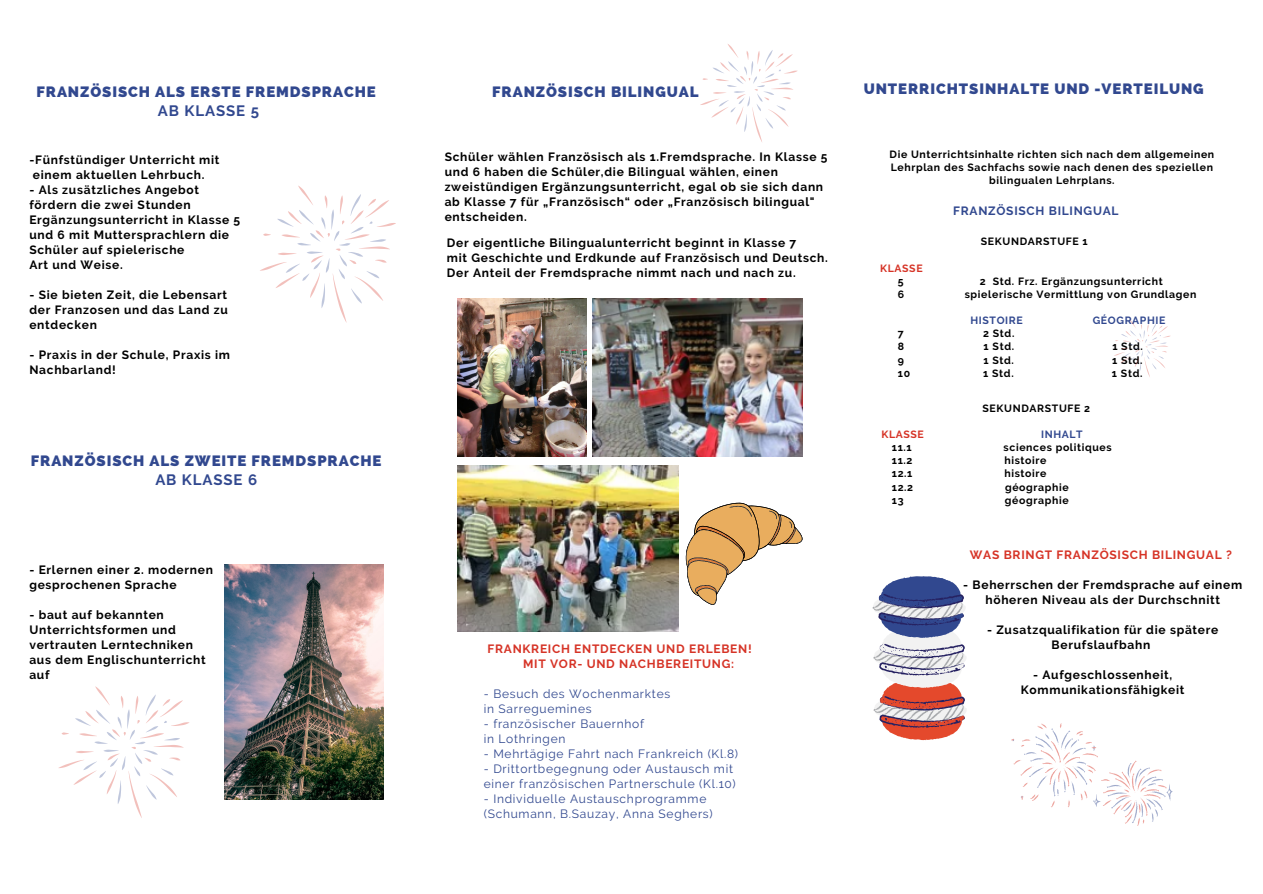
<style>
.page{position:relative;width:1263px;height:894px;background:#fff}
.page>*{position:absolute;margin:0;border:0;box-sizing:border-box;transform-origin:0 0}
.t1{font:800 15px "Raleway";letter-spacing:.06em;color:#31488f}
.t2{font:700 15px "Raleway";letter-spacing:.06em;color:#31488f}
.t3{font:700 12px/15px "Raleway";letter-spacing:.06em;color:#000}
.t4{font:12px/15px "Raleway";letter-spacing:.06em;color:#31488f}
.t5{font:700 12px/15px "Raleway";letter-spacing:.06em;color:#d63326}
.t6{font:700 12px "Raleway";letter-spacing:.06em;color:#31488f}
.t7{font:700 10.5px/13px "Raleway";letter-spacing:.06em;color:#000;text-align:center}
.t8{font:700 10.5px "Raleway";letter-spacing:.06em;color:#31488f}
.t9{font:700 10.5px "Raleway";letter-spacing:.06em;color:#d63326}
</style>
<div class="page">
<svg style="left:260px;top:185px;width:136px;height:137px"></svg>
<img style="left:225px;top:564px;width:158px;height:235px">
<svg style="left:58px;top:686px;width:131px;height:131px"></svg>
<svg style="left:700px;top:44px;width:98px;height:98px"></svg>
<img style="left:457px;top:298px;width:129px;height:158px">
<img style="left:592px;top:298px;width:211px;height:158px">
<img style="left:457px;top:465px;width:221px;height:166px">
<svg style="left:1114px;top:320px;width:57px;height:57px"></svg>
<svg style="left:873px;top:576px;width:93px;height:164px"></svg>
<svg style="left:1011px;top:723px;width:162px;height:102px"></svg>
<svg style="left:686px;top:502px;width:116px;height:103px"></svg>
<p class="t1" style="left:37px;top:83px;width:341px">FRANZÖSISCH ALS ERSTE FREMDSPRACHE</p>
<p class="t2" style="left:158px;top:102px;width:103px">AB KLASSE 5</p>
<p class="t3" style="left:29px;top:152px;width:192px">-Fünfstündiger Unterricht mit einem aktuellen Lehrbuch.</p>
<p class="t3" style="left:29px;top:182px;width:212px">- Als zusätzliches Angebot fördern die zwei Stunden<br>Ergänzungsunterricht in Klasse 5 und 6 mit Muttersprachlern die<br>Schüler auf spielerische<br>Art und Weise.</p>
<p class="t3" style="left:29px;top:287px;width:200px;text-align:justify">- Sie bieten Zeit, die Lebensart der Franzosen und das Land zu entdecken</p>
<p class="t3" style="left:29px;top:347px;width:202px">- Praxis in der Schule, Praxis im<br>Nachbarland!</p>
<p class="t1" style="left:31px;top:451px;width:352px">FRANZÖSISCH ALS ZWEITE FREMDSPRACHE</p>
<p class="t2" style="left:155px;top:471px;width:103px">AB KLASSE 6</p>
<p class="t3" style="left:29px;top:561px;width:185px">- Erlernen einer 2. modernen gesprochenen Sprache</p>
<p class="t3" style="left:29px;top:606px;width:178px">- baut auf bekannten<br>Unterrichtsformen und vertrauten Lerntechniken aus dem Englischunterricht auf</p>
<p class="t1" style="left:492px;top:83px;width:208px">FRANZÖSISCH BILINGUAL</p>
<p class="t3" style="left:445px;top:149px;width:384px">Schüler wählen Französisch als 1.Fremdsprache. In Klasse 5 und 6 haben die Schüler,die Bilingual wählen, einen zweistündigen Ergänzungsunterricht, egal ob sie sich dann ab Klasse 7 für „Französisch“ oder „Französisch bilingual" entscheiden.</p>
<p class="t3" style="left:447px;top:235px;width:383px">Der eigentliche Bilingualunterricht beginnt in Klasse 7<br>mit Geschichte und Erdkunde auf Französisch und Deutsch.<br>Der Anteil der Fremdsprache nimmt nach und nach zu.</p>
<p class="t5" style="left:523px;top:641px;width:230px;text-indent:-35px">FRANKREICH ENTDECKEN UND ERLEBEN!<br>MIT VOR- UND NACHBEREITUNG:</p>
<p class="t4" style="left:484px;top:686px;width:188px">- Besuch des Wochenmarktes in Sarreguemines</p>
<p class="t4" style="left:484px;top:716px;width:162px">- französischer Bauernhof in Lothringen</p>
<p class="t4" style="left:484px;top:746px;width:256px">- Mehrtägige Fahrt nach Frankreich (Kl.8)</p>
<p class="t4" style="left:484px;top:761px;width:254px">- Drittortbegegnung oder Austausch mit einer französischen Partnerschule (Kl.10)</p>
<p class="t4" style="left:484px;top:791px;width:230px">- Individuelle Austauschprogramme (Schumann, B.Sauzay, Anna Seghers)</p>
<p class="t1" style="left:864px;top:80px;width:341px">UNTERRICHTSINHALTE UND -VERTEILUNG</p>
<p class="t7" style="left:890px;top:148px;width:326px">Die Unterrichtsinhalte richten sich nach dem allgemeinen<br>Lehrplan des Sachfachs sowie nach denen des speziellen bilingualen Lehrplans.</p>
<p class="t6" style="left:953px;top:204px;width:167px">FRANZÖSISCH BILINGUAL</p>
<p class="t7" style="left:981px;top:235px;width:108px">SEKUNDARSTUFE 1</p>
<p class="t9" style="left:880px;top:262px;width:44px">KLASSE</p>
<p class="t7" style="left:898px;top:274px;width:7px">5</p>
<p class="t7" style="left:980px;top:274px;width:184px">2 Std. Frz. Ergänzungsunterricht</p>
<p class="t7" style="left:898px;top:287px;width:8px">6</p>
<p class="t7" style="left:965px;top:287px;width:233px">spielerische Vermittlung von Grundlagen</p>
<p class="t8" style="left:970px;top:314px;width:54px">HISTOIRE</p>
<p class="t8" style="left:1093px;top:314px;width:74px">GÉOGRAPHIE</p>
<p class="t7" style="left:898px;top:327px;width:7px">7</p>
<p class="t7" style="left:983px;top:327px;width:33px">2 Std.</p>
<p class="t7" style="left:898px;top:340px;width:8px">8</p>
<p class="t7" style="left:984px;top:340px;width:32px">1 Std.</p>
<p class="t7" style="left:1112px;top:340px;width:32px">1 Std.</p>
<p class="t7" style="left:898px;top:353px;width:8px">9</p>
<p class="t7" style="left:983px;top:353px;width:32px">1 Std.</p>
<p class="t7" style="left:1112px;top:353px;width:32px">1 Std.</p>
<p class="t7" style="left:898px;top:366px;width:14px">10</p>
<p class="t7" style="left:983px;top:366px;width:32px">1 Std.</p>
<p class="t7" style="left:1112px;top:366px;width:32px">1 Std.</p>
<p class="t7" style="left:982px;top:401px;width:109px">SEKUNDARSTUFE 2</p>
<p class="t9" style="left:881px;top:428px;width:44px">KLASSE</p>
<p class="t8" style="left:1041px;top:428px;width:43px">INHALT</p>
<p class="t7" style="left:892px;top:441px;width:21px">11.1</p>
<p class="t7" style="left:1004px;top:441px;width:110px">sciences politiques</p>
<p class="t7" style="left:892px;top:454px;width:22px">11.2</p>
<p class="t7" style="left:1004px;top:454px;width:44px">histoire</p>
<p class="t7" style="left:892px;top:467px;width:22px">12.1</p>
<p class="t7" style="left:1004px;top:467px;width:44px">histoire</p>
<p class="t7" style="left:892px;top:480px;width:23px">12.2</p>
<p class="t7" style="left:1005px;top:480px;width:65px">géographie</p>
<p class="t7" style="left:892px;top:493px;width:13px">13</p>
<p class="t7" style="left:1005px;top:493px;width:65px">géographie</p>
<p class="t5" style="left:970px;top:546px;width:263px">WAS BRINGT FRANZÖSISCH BILINGUAL ?</p>
<p class="t3" style="left:963px;top:576px;width:281px;text-align:center">- Beherrschen der Fremdsprache auf einem höheren Niveau als der Durchschnitt</p>
<p class="t3" style="left:987px;top:621px;width:233px;text-align:center">- Zusatzqualifikation für die spätere<br>Berufslaufbahn</p>
<p class="t3" style="left:1021px;top:666px;width:165px;text-align:center">- Aufgeschlossenheit,<br>Kommunikationsfähigkeit</p>
</div>
